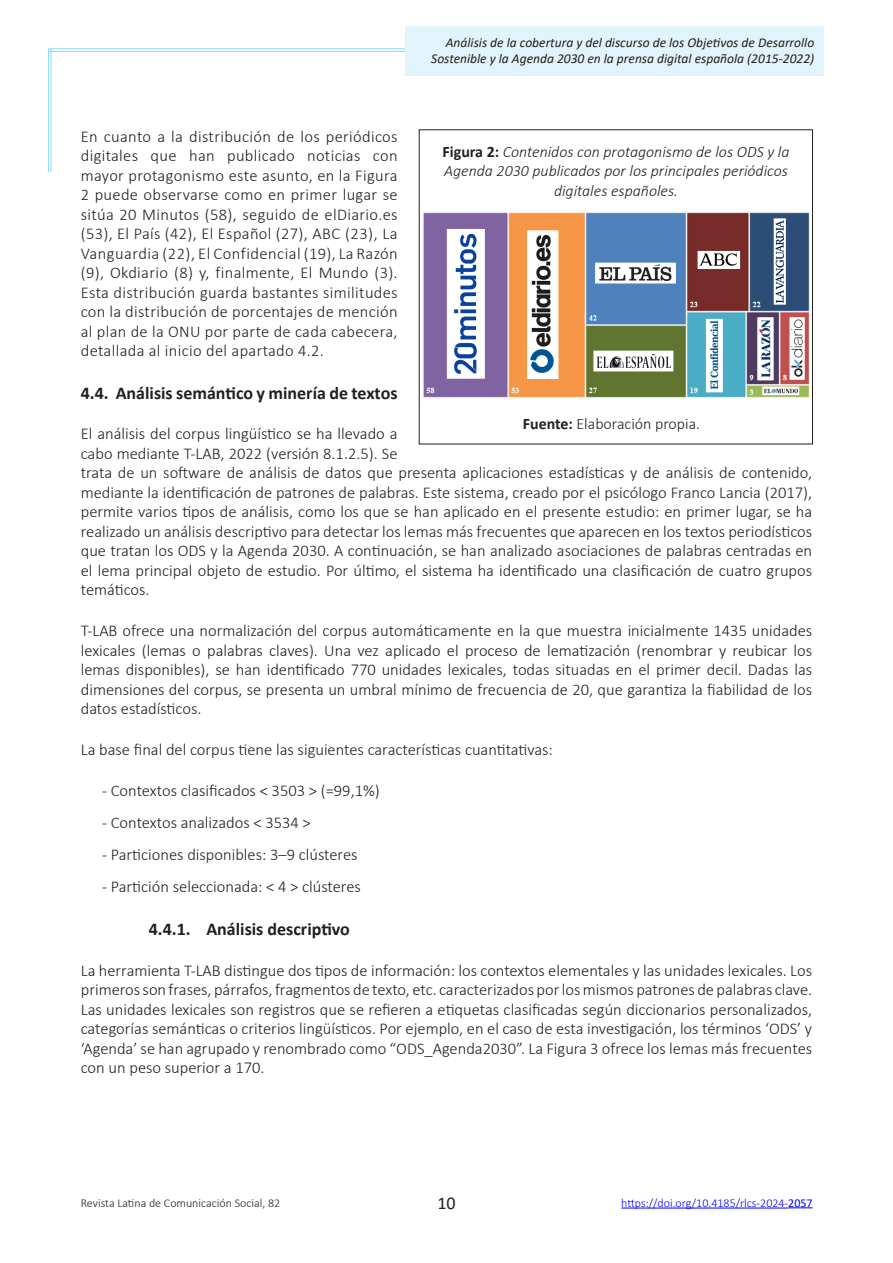
<style>
.page{position:relative;width:893px;height:1263px;background:#fff}
.page>*{position:absolute;margin:0;border:0;box-sizing:border-box;transform-origin:0 0}
.Texto{font:700 18px "Calibri";color:#231f20}
.t1{font:18px "Calibri";color:#231f20}
.t2{font:300 16.5px/19.5px "Calibri";color:#231f20;text-align:justify}
.t3{font:italic 300 15.9px/19.2px "Calibri";color:#231f20;text-align:center}
.t4{font:300 15.9px "Calibri";color:#231f20}
.t5{font:italic 13.5px/16.5px "Calibri";color:#231f20;text-align:right}
.t6{font:300 12px "Calibri";color:#00f}
.t7{font:300 12px "Calibri";color:#231f20}
.s1{font-weight:700;font-style:normal}
.s2{font-weight:700}
.s3{font-weight:400}
</style>
<div class="page">
<div style="left:405px;top:26px;width:418px;height:49px;background:#e1f4fc"></div>
<hr style="left:621px;top:1208px;width:167px;height:1px;background:#00f">
<svg style="left:788px;top:1207px;width:25px;height:1px"></svg>
<hr style="left:48px;top:51px;width:357px;height:1px;background:#8dd7f7">
<hr style="left:48px;top:49px;width:357px;height:1px;background:#8dd7f7">
<hr style="left:48px;top:49px;width:1px;height:123px;background:#8dd7f7">
<hr style="left:51px;top:49px;width:1px;height:123px;background:#8dd7f7">
<img style="left:423px;top:212px;width:386px;height:186px">
<p class="t5" style="left:431px;top:34px;width:385px">Análisis de la cobertura y del discurso de los Objetivos de Desarrollo<br>Sostenible y la Agenda 2030 en la prensa digital española (2015-2022)</p>
<p class="t2" style="left:81px;top:126px;width:318px">En cuanto a la distribución de los periódicos digitales que han publicado noticias con mayor protagonismo este asunto, en la Figura 2 puede observarse como en primer lugar se sitúa 20 Minutos (58), seguido de elDiario.es (53), El País (42), El Español (27), ABC (23), La Vanguardia (22), El Confidencial (19), La Razón (9), Okdiario (8) y, finalmente, El Mundo (3).<br>Esta distribución guarda bastantes similitudes con la distribución de porcentajes de mención al plan de la ONU por parte de cada cabecera, detallada al inicio del apartado 4.2.</p>
<p class="Texto" style="left:81px;top:380px;width:318px">4.4. Análisis semántico y minería de textos</p>
<p class="t2" style="left:81px;top:424px;width:733px;text-align:left">El análisis del corpus lingüístico se ha llevado a<br>cabo mediante T-LAB, 2022 (versión 8.1.2.5). Se<br>trata de un software de análisis de datos que presenta aplicaciones estadísticas y de análisis de contenido, mediante la identificación de patrones de palabras. Este sistema, creado por el psicólogo Franco Lancia (2017), permite varios tipos de análisis, como los que se han aplicado en el presente estudio: en primer lugar, se ha realizado un análisis descriptivo para detectar los lemas más frecuentes que aparecen en los textos periodísticos que tratan los ODS y la Agenda 2030. A continuación, se han analizado asociaciones de palabras centradas en el lema principal objeto de estudio. Por último, el sistema ha identificado una clasificación de cuatro grupos temáticos.</p>
<p class="t2" style="left:81px;top:621px;width:733px">T-LAB ofrece una normalización del corpus automáticamente en la que muestra inicialmente 1435 unidades lexicales (lemas o palabras claves). Una vez aplicado el proceso de lematización (renombrar y reubicar los lemas disponibles), se han identificado 770 unidades lexicales, todas situadas en el primer decil. Dadas las dimensiones del corpus, se presenta un umbral mínimo de frecuencia de 20, que garantiza la fiabilidad de los datos estadísticos.</p>
<p class="t2" style="left:81px;top:739px;width:474px">La base final del corpus tiene las siguientes características cuantitativas:</p>
<p class="t2" style="left:102px;top:780px;width:279px">- Contextos clasificados &lt; 3503 &gt; (=99,1%)</p>
<p class="t2" style="left:102px;top:812px;width:210px">- Contextos analizados &lt; 3534 &gt;</p>
<p class="t2" style="left:102px;top:845px;width:257px">- Particiones disponibles: 3–9 clústeres</p>
<p class="t2" style="left:102px;top:877px;width:260px">- Partición seleccionada: &lt; 4 &gt; clústeres</p>
<p class="Texto" style="left:149px;top:916px;width:203px">4.4.1. Análisis descriptivo</p>
<p class="t2" style="left:81px;top:960px;width:733px">La herramienta T-LAB distingue dos tipos de información: los contextos elementales y las unidades lexicales. Los primeros son frases, párrafos, fragmentos de texto, etc. caracterizados por los mismos patrones de palabras clave.<br>Las unidades lexicales son registros que se refieren a etiquetas clasificadas según diccionarios personalizados, categorías semánticas o criterios lingüísticos. Por ejemplo, en el caso de esta investigación, los términos ‘ODS’ y ‘Agenda’ se han agrupado y renombrado como “ODS_Agenda2030”. La Figura 3 ofrece los lemas más frecuentes con un peso superior a 170.</p>
<p class="t3" style="left:443px;top:142px;width:348px"><span class="s1">Figura 2:</span> Contenidos con protagonismo de los ODS y la<br>Agenda 2030 publicados por los principales periódicos digitales españoles.</p>
<p class="t4" style="left:523px;top:414px;width:179px"><span class="s2">Fuente:</span> Elaboración propia.</p>
<p class="t7" style="left:81px;top:1195px;width:201px">Revista Latina de Comunicación Social, 82</p>
<p class="t1" style="left:437px;top:1190px;width:20px">10</p>
<p class="t6" style="left:621px;top:1195px;width:193px">https://doi.org/10.4185/rlcs-2024-<span class="s3">2057</span></p>
</div>
